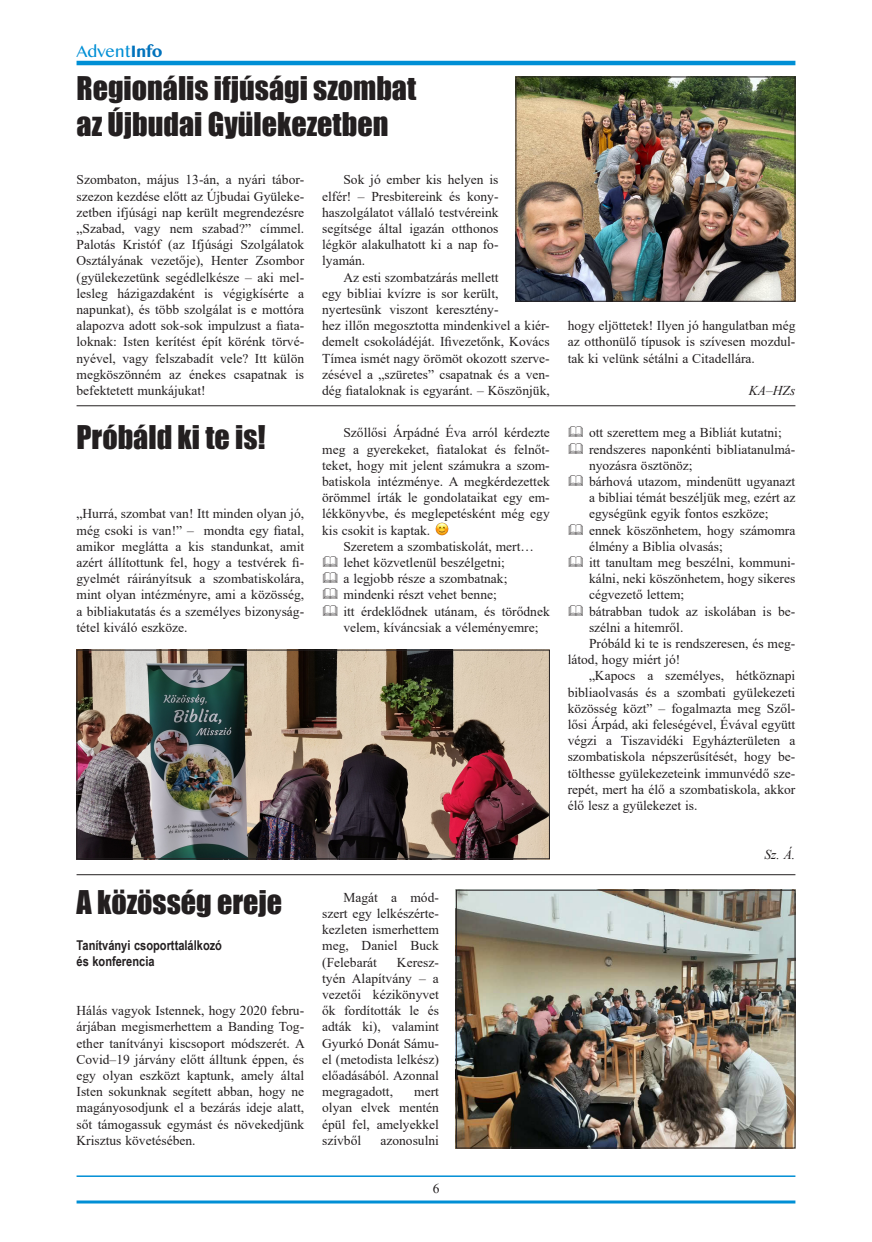
<style>
.page{position:relative;width:872px;height:1242px;background:#fff}
.page>*{position:absolute;margin:0;border:0;box-sizing:border-box;transform-origin:0 0}
.t1{font:30px/36px "Impact";color:#231f20}
.t2{font:15px "Bangla MN";letter-spacing:-.03em;color:#008fd5}
.t3{font:13.5px/16.2px "Times New Roman";color:#231f20;text-align:justify}
.t4{font:700 13.5px/16.2px "Arial Narrow";color:#231f20}
.t5{font:italic 13.5px "Times New Roman";color:#231f20}
.s1{font-weight:700;color:#0072bc}
</style>
<div class="page">
<hr style="left:77px;top:61px;width:718px;height:4px;background:#008fd5">
<hr style="left:77px;top:1175px;width:718px;height:2px;background:#008fd5">
<hr style="left:77px;top:1200px;width:718px;height:3px;background:#008fd5">
<img style="left:517px;top:79px;width:276px;height:221px">
<div style="left:515px;top:77px;width:280px;height:225px;border:1px solid #231f20"></div>
<hr style="left:77px;top:405px;width:718px;height:1px;background:#231f20">
<img style="left:79px;top:651px;width:469px;height:206px">
<div style="left:77px;top:649px;width:473px;height:210px;border:1px solid #231f20"></div>
<hr style="left:77px;top:874px;width:718px;height:1px;background:#231f20">
<img style="left:458px;top:892px;width:335px;height:254px">
<div style="left:456px;top:890px;width:339px;height:258px;border:1px solid #231f20"></div>
<p class="t2" style="left:77px;top:41px;width:87px">Advent<span class="s1">Info</span></p>
<h1 class="t1" style="left:77px;top:70px;width:341px">Regionális ifjúsági szombat az Újbudai Gyülekezetben</h1>
<p class="t3" style="left:77px;top:171px;width:229px">Szombaton, május 13-án, a nyári tábor&shy;szezon kezdése előtt az Újbudai Gyüleke&shy;zetben ifjúsági nap került megrendezésre „Szabad, vagy nem szabad?” címmel.<br>Palotás Kristóf (az Ifjúsági Szolgálatok Osztályának vezetője), Henter Zsombor (gyülekezetünk segédlelkésze – aki mel&shy;lesleg házigazdaként is végigkísérte a napunkat), és több szolgálat is e mottóra alapozva adott sok-sok impulzust a fiata&shy;loknak: Isten kerítést épít körénk törvé&shy;nyével, vagy felszabadít vele? Itt külön megköszönném az énekes csapatnak is befektetett munkájukat!</p>
<p class="t3" style="left:322px;top:171px;width:178px;text-indent:21px">Sok jó ember kis helyen is elfér! – Presbitereink és kony&shy;haszolgálatot vállaló testvéreink segítsége által igazán otthonos légkör alakulhatott ki a nap fo&shy;lyamán.</p>
<p class="t3" style="left:322px;top:269px;width:229px;text-align:left;text-indent:21px">Az esti szombatzárás mellett<br>egy bibliai kvízre is sor került, nyertesünk viszont keresztény-<br>hez illőn megosztotta mindenkivel a kiér&shy;demelt csokoládéját. Ifivezetőnk, Kovács Tímea ismét nagy örömöt okozott szerve&shy;zésével a „szüretes” csapatnak és a ven&shy;dég fiataloknak is egyaránt. – Köszönjük,</p>
<h1 class="t1" style="left:77px;top:418px;width:191px">Próbáld ki te is!</h1>
<p class="t3" style="left:77px;top:505px;width:229px">„Hurrá, szombat van! Itt minden olyan jó, még csoki is van!” – mondta egy fiatal, amikor meglátta a kis standunkat, amit azért állítottunk fel, hogy a testvérek fi&shy;gyelmét ráirányítsuk a szombatiskolára, mint olyan intézményre, ami a közösség, a bibliakutatás és a személyes bizonyság&shy;tétel kiváló eszköze.</p>
<p class="t3" style="left:322px;top:424px;width:229px;text-indent:21px">Szőllősi Árpádné Éva arról kérdezte meg a gyerekeket, fiatalokat és felnőt&shy;teket, hogy mit jelent számukra a szom&shy;batiskola intézménye. A megkérdezettek örömmel írták le gondolataikat egy em&shy;lékkönyvbe, és meglepetésként még egy kis csokit is kaptak.</p>
<p class="t3" style="left:343px;top:538px;width:208px;text-align:left">Szeretem a szombatiskolát, mert… lehet közvetlenül beszélgetni;<br>a legjobb része a szombatnak; mindenki részt vehet benne;<br>itt érdeklődnek utánam, és törődnek velem, kíváncsiak a véleményemre;</p>
<h1 class="t1" style="left:77px;top:883px;width:207px">A közösség ereje</h1>
<p class="t4" style="left:77px;top:936px;width:147px">Tanítványi csoporttalálkozó és konferencia</p>
<p class="t3" style="left:77px;top:1002px;width:230px">Hálás vagyok Istennek, hogy 2020 febru&shy;árjában megismerhettem a Banding Tog&shy;ether tanítványi kiscsoport módszerét. A Covid–19 járvány előtt álltunk éppen, és egy olyan eszközt kaptunk, amely által Isten sokunknak segített abban, hogy ne magányosodjunk el a bezárás ideje alatt, sőt támogassuk egymást és növekedjünk Krisztus követésében.</p>
<p class="t3" style="left:322px;top:888px;width:118px;text-indent:21px">Magát a mód&shy;szert egy lelkészérte&shy;kezleten ismerhettem meg, Daniel Buck (Felebarát</p>
<p class="t3" style="left:322px;top:953px;width:118px;text-indent:75px">Keresz&shy;tyén Alapítvány – a vezetői kézikönyvet ők fordították le és adták ki), valamint Gyurkó Donát Sámu&shy;el (metodista lelkész) előadásából. Azonnal megragadott,</p>
<p class="t3" style="left:322px;top:1083px;width:118px;text-indent:92px">mert olyan elvek mentén épül fel, amelyekkel szívből</p>
<p class="t3" style="left:380px;top:1131px;width:60px">azonosulni</p>
<p class="t3" style="left:433px;top:1180px;width:8px">6</p>
<p class="t3" style="left:568px;top:317px;width:229px">hogy eljöttetek! Ilyen jó hangulatban még az otthonülő típusok is szívesen mozdul&shy;tak ki velünk sétálni a Citadellára.</p>
<p class="t5" style="left:749px;top:381px;width:48px">KA–HZs</p>
<p class="t3" style="left:589px;top:424px;width:194px">ott szerettem meg a Bibliát kutatni;</p>
<p class="t3" style="left:589px;top:440px;width:208px">rendszeres naponkénti bibliatanulmá-</p>
<p class="t3" style="left:589px;top:457px;width:105px">nyozásra ösztönöz;</p>
<p class="t3" style="left:589px;top:473px;width:208px">bárhová utazom, mindenütt ugyanazt</p>
<p class="t3" style="left:589px;top:489px;width:208px">a bibliai témát beszéljük meg, ezért az</p>
<p class="t3" style="left:589px;top:505px;width:181px">egységünk egyik fontos eszköze;</p>
<p class="t3" style="left:589px;top:521px;width:208px">ennek köszönhetem, hogy számomra</p>
<p class="t3" style="left:589px;top:538px;width:135px">élmény a Biblia olvasás;</p>
<p class="t3" style="left:589px;top:554px;width:208px">itt tanultam meg beszélni, kommuni-</p>
<p class="t3" style="left:589px;top:570px;width:208px">kálni, neki köszönhetem, hogy sikeres</p>
<p class="t3" style="left:589px;top:586px;width:97px">cégvezető lettem;</p>
<p class="t3" style="left:589px;top:602px;width:208px">bátrabban tudok az iskolában is be-</p>
<p class="t3" style="left:589px;top:619px;width:96px">szélni a hitemről.</p>
<p class="t3" style="left:589px;top:635px;width:208px">Próbáld ki te is rendszeresen, és meg-</p>
<p class="t3" style="left:568px;top:651px;width:114px">látod, hogy miért jó!</p>
<p class="t3" style="left:589px;top:667px;width:208px">„Kapocs a személyes, hétköznapi</p>
<p class="t3" style="left:568px;top:683px;width:229px">bibliaolvasás és a szombati gyülekezeti</p>
<p class="t3" style="left:568px;top:700px;width:229px">közösség közt” – fogalmazta meg Szől-</p>
<p class="t3" style="left:568px;top:716px;width:229px">lősi Árpád, aki feleségével, Évával együtt</p>
<p class="t3" style="left:568px;top:732px;width:229px">végzi a Tiszavidéki Egyházterületen a</p>
<p class="t3" style="left:568px;top:748px;width:229px">szombatiskola népszerűsítését, hogy be-</p>
<p class="t3" style="left:568px;top:764px;width:229px">tölthesse gyülekezeteink immunvédő sze-</p>
<p class="t3" style="left:568px;top:781px;width:229px">repét, mert ha élő a szombatiskola, akkor</p>
<p class="t3" style="left:568px;top:797px;width:131px">élő lesz a gyülekezet is.</p>
<p class="t5" style="left:764px;top:845px;width:32px">Sz. Á.</p>
</div>
